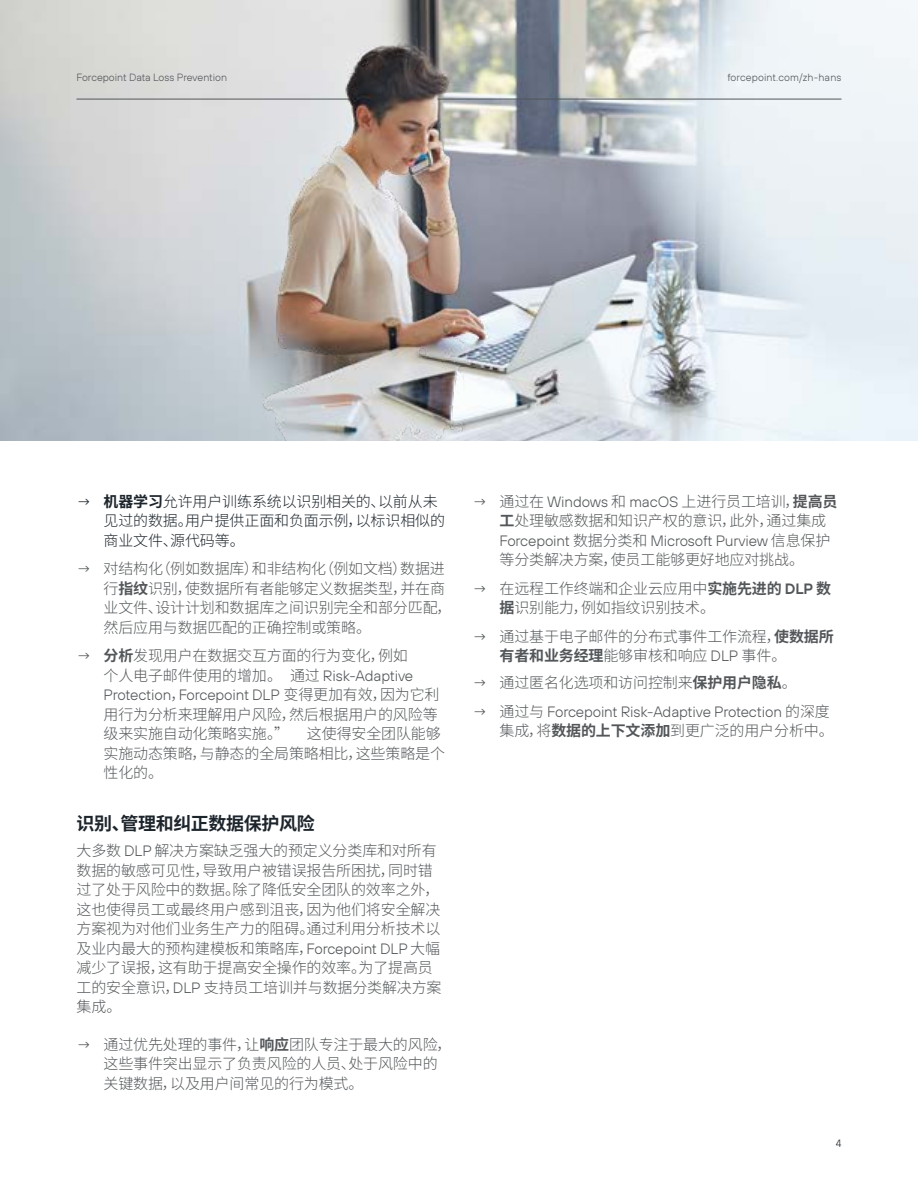
<style>
.page{position:relative;width:918px;height:1188px;background:#fff}
.page>*{position:absolute;margin:0;border:0;box-sizing:border-box;transform-origin:0 0}
.t1{font:700 18px "Noto Sans SC";letter-spacing:-.02em;color:#1d252c}
.t2{font:300 15px/19.5px "Noto Sans SC";letter-spacing:-.01em;color:#53575a}
.t3{font:300 15px "FP Sans";letter-spacing:-.01em;color:#53575a}
.t4{font:300 15px/19.5px "Noto Sans SC";letter-spacing:-.01em;color:#1d252c}
.t5{font:300 10.5px "FP Sans";color:#53575a}
.t6{font:300 10.5px "FP Sans";color:#1d252c}
.s1{font-family:"FP Sans"}
.s2{font-weight:700}
.s3{font-family:"Noto Sans SC"}
.s4{font-family:"Noto Sans SC";font-weight:700}
.s5{font-family:"FP Sans";font-weight:600}
</style>
<div class="page">
<img style="left:0;top:0;width:918px;height:441px">
<hr style="left:76px;top:99px;width:766px;height:1px;background:#53575a">
<p class="t5" style="left:77px;top:71px;width:152px">Forcepoint Data Loss Prevention</p>
<p class="t5" style="left:727px;top:71px;width:116px">forcepoint.com/zh-hans</p>
<p class="t4" style="left:104px;top:492px;width:343px;text-indent:-27px"><span class="s1">→</span> <span class="s2">机器学习</span>允许用户训练系统以识别相关的、以前从未见过的数据。用户提供正面和负面示例，以标识相似的商业文件、源代码等。</p>
<p class="t2" style="left:104px;top:560px;width:350px;text-indent:-27px"><span class="s1">→</span> 对结构化（例如数据库）和非结构化（例如文档）数据进行<span class="s2">指纹</span>识别，使数据所有者能够定义数据类型，并在商业文件、设计计划和数据库之间识别完全和部分匹配，然后应用与数据匹配的正确控制或策略。</p>
<p class="t2" style="left:104px;top:647px;width:311px;text-indent:-27px"><span class="s1">→</span> <span class="s2">分析</span>发现用户在数据交互方面的行为变化，例如个人电子邮件使用的增加。 通过 <span class="s1">Risk-Adaptive</span></p>
<p class="t3" style="left:104px;top:686px;width:338px">Protection<span class="s3">，</span>Forcepoint DLP <span class="s3">变得更加有效，因为它利</span></p>
<p class="t2" style="left:104px;top:705px;width:336px">用行为分析来理解用户风险，然后根据用户的风险等级来实施自动化策略实施。”</p>
<p class="t2" style="left:104px;top:725px;width:343px;text-indent:203px">这使得安全团队能够实施动态策略，与静态的全局策略相比，这些策略是个性化的。</p>
<p class="t1" style="left:76px;top:813px;width:240px">识别、管理和纠正数据保护风险</p>
<p class="t2" style="left:76px;top:842px;width:367px">大多数 <span class="s1">DLP</span> 解决方案缺乏强大的预定义分类库和对所有数据的敏感可见性，导致用户被错误报告所困扰，同时错过了处于风险中的数据。除了降低安全团队的效率之外，这也使得员工或最终用户感到沮丧，因为他们将安全解决方案视为对他们业务生产力的阻碍。通过利用分析技术以及业内最大的预构建模板和策略库，<span class="s1">Forcepoint DLP</span> 大幅减少了误报，这有助于提高安全操作的效率。为了提高员工的安全意识，<span class="s1">DLP</span> 支持员工培训并与数据分类解决方案集成。</p>
<p class="t2" style="left:104px;top:1035px;width:350px;text-indent:-27px"><span class="s1">→</span> 通过优先处理的事件，让<span class="s2">响应</span>团队专注于最大的风险，这些事件突出显示了负责风险的人员、处于风险中的关键数据，以及用户间常见的行为模式。</p>
<p class="t3" style="left:472px;top:492px;width:367px">→ <span class="s3">通过在</span> Windows <span class="s3">和</span> macOS <span class="s3">上进行员工培训，</span><span class="s4">提高员</span></p>
<p class="t2" style="left:500px;top:512px;width:328px"><span class="s2">工</span>处理敏感数据和知识产权的意识，此外，通过集成</p>
<p class="t3" style="left:500px;top:531px;width:332px">Forcepoint <span class="s3">数据分类和</span> Microsoft Purview <span class="s3">信息保护</span></p>
<p class="t2" style="left:500px;top:551px;width:306px">等分类解决方案，使员工能够更好地应对挑战。</p>
<p class="t2" style="left:500px;top:579px;width:333px;text-indent:-27px"><span class="s1">→</span> 在远程工作终端和企业云应用中<span class="s2">实施先进的</span> <span class="s5">DLP</span> <span class="s2">数据</span>识别能力，例如指纹识别技术。</p>
<p class="t2" style="left:500px;top:627px;width:336px;text-indent:-27px"><span class="s1">→</span> 通过基于电子邮件的分布式事件工作流程，<span class="s2">使数据所有者和业务经理</span>能够审核和响应 <span class="s1">DLP</span> 事件。</p>
<p class="t2" style="left:473px;top:674px;width:326px"><span class="s1">→</span> 通过匿名化选项和访问控制来<span class="s2">保护用户隐私</span>。</p>
<p class="t3" style="left:473px;top:702px;width:359px">→ <span class="s3">通过与</span> Forcepoint Risk-Adaptive Protection <span class="s3">的深度</span></p>
<p class="t2" style="left:500px;top:722px;width:336px">集成，将<span class="s2">数据的上下文添加</span>到更广泛的用户分析中。</p>
<p class="t6" style="left:836px;top:1137px;width:7px">4</p>
</div>
